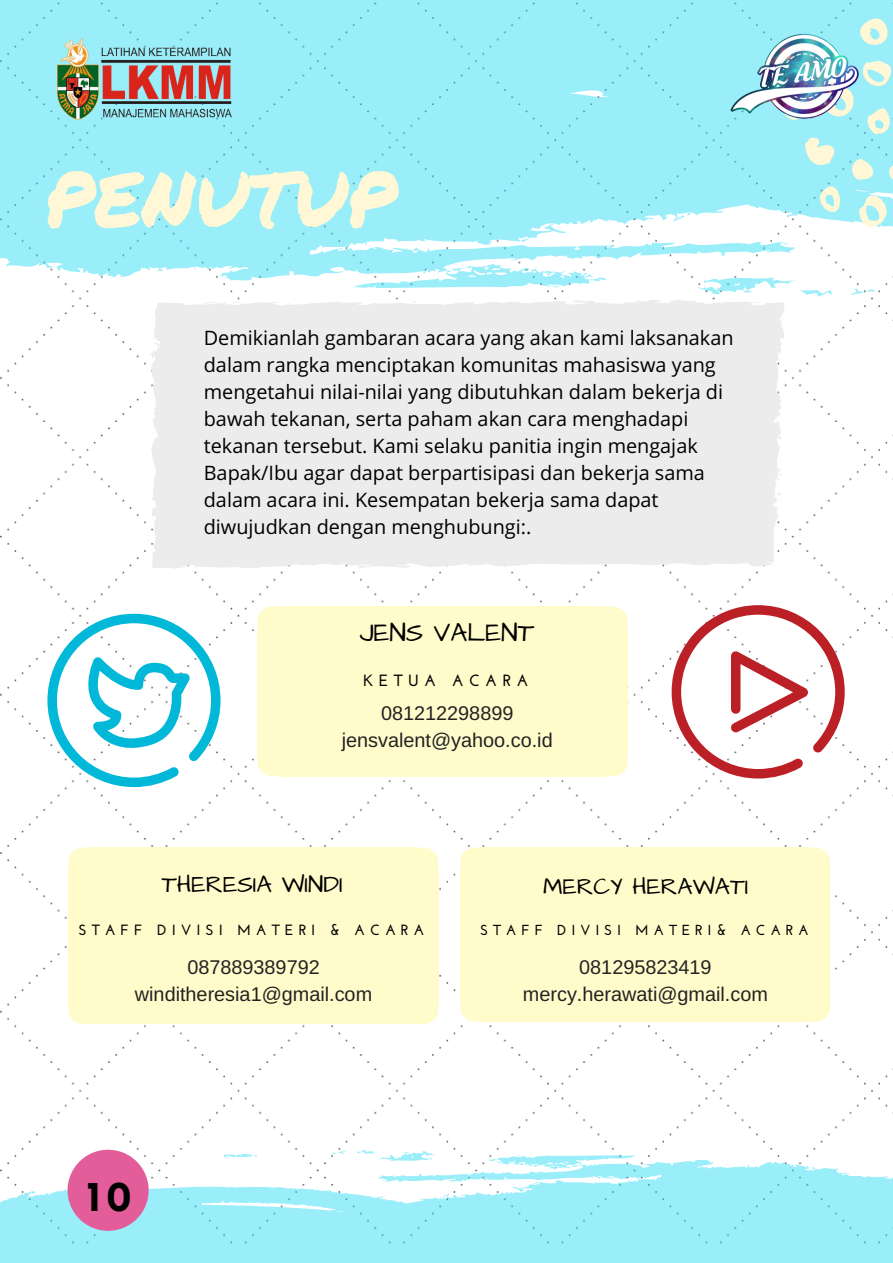
<style>
.page{position:relative;width:893px;height:1263px;background:#fff}
.page>*{position:absolute;margin:0;border:0;box-sizing:border-box;transform-origin:0 0}
.t1{font:92.7px "Permanent Marker";color:#fff7d6}
.t2{font:700 39.75px "Kollektif";color:#000}
.t3{font:26.55px "Architects Daughter";color:#000}
.t4{font:24.15px "Architects Daughter";color:#000}
.t5{font:23.7px "Architects Daughter";color:#000}
.t6{font:19.8px/27px "Open Sans";color:#000}
.t7{font:19.8px/27px "Arimo";color:#222;text-align:center}
.t8{font:700 16.2px "Josefin Sans";letter-spacing:.33em;color:#000}
.t9{font:700 14.85px "Josefin Sans";letter-spacing:.33em;color:#000}
.t10{font:700 14.55px "Josefin Sans";letter-spacing:.33em;color:#000}
</style>
<div class="page">
<img style="left:0;top:283px;width:893px;height:875px">
<svg style="left:0;top:0;width:893px;height:281px;background:#a4effa"></svg>
<svg style="left:352px;top:264px;width:254px;height:25px"></svg>
<svg style="left:850px;top:288px;width:25px;height:7px"></svg>
<svg style="left:770px;top:11px;width:123px;height:225px;background:#b5f1f5"></svg>
<img style="left:697px;top:25px;width:196px;height:111px">
<img style="left:45px;top:32px;width:198px;height:95px">
<svg style="left:0;top:1159px;width:893px;height:104px;fill:#99eefa"></svg>
<svg style="left:489px;top:1154px;width:147px;height:15px"></svg>
<svg style="left:224px;top:1153px;width:33px;height:5px"></svg>
<svg style="left:332px;top:1150px;width:14px;height:5px"></svg>
<svg style="left:357px;top:1150px;width:78px;height:13px"></svg>
<svg style="left:68px;top:1150px;width:81px;height:81px;background:#dc7dae"></svg>
<svg style="left:697px;top:275px;width:135px;height:29px"></svg>
<div style="left:150px;top:300px;width:635px;height:269px;background:#ececec"></div>
<svg style="left:450px;top:302px;width:9px;height:3px"></svg>
<svg style="left:777px;top:490px;width:6px;height:7px"></svg>
<svg style="left:777px;top:468px;width:5px;height:9px"></svg>
<svg style="left:416px;top:847px;width:22px;height:24px"></svg>
<div style="left:416px;top:871px;width:22px;height:132px;background:#fffbcb"></div>
<div style="left:83px;top:865px;width:348px;height:144px;background:#fffbcb"></div>
<div style="left:90px;top:847px;width:326px;height:25px;background:#fffbcb"></div>
<svg style="left:68px;top:847px;width:22px;height:24px"></svg>
<div style="left:68px;top:871px;width:23px;height:132px;background:#fffbcb"></div>
<div style="left:90px;top:1003px;width:326px;height:21px;background:#fffbcb"></div>
<svg style="left:68px;top:1003px;width:22px;height:21px"></svg>
<svg style="left:416px;top:1003px;width:22px;height:21px"></svg>
<svg style="left:672px;top:605px;width:173px;height:173px"></svg>
<svg style="left:808px;top:847px;width:22px;height:24px"></svg>
<div style="left:807px;top:871px;width:23px;height:130px;background:#fffbcb"></div>
<div style="left:475px;top:865px;width:348px;height:142px;background:#fffbcb"></div>
<div style="left:482px;top:847px;width:326px;height:25px;background:#fffbcb"></div>
<svg style="left:460px;top:847px;width:22px;height:24px"></svg>
<div style="left:460px;top:871px;width:23px;height:130px;background:#fffbcb"></div>
<div style="left:482px;top:1000px;width:326px;height:22px;background:#fffbcb"></div>
<svg style="left:460px;top:1001px;width:22px;height:21px"></svg>
<svg style="left:808px;top:1001px;width:22px;height:21px"></svg>
<svg style="left:605px;top:606px;width:23px;height:24px"></svg>
<div style="left:605px;top:630px;width:23px;height:126px;background:#fffbcb"></div>
<div style="left:272px;top:624px;width:348px;height:137px;background:#fffbcb"></div>
<div style="left:280px;top:606px;width:325px;height:25px;background:#fffbcb"></div>
<svg style="left:257px;top:606px;width:23px;height:24px"></svg>
<div style="left:257px;top:630px;width:23px;height:126px;background:#fffbcb"></div>
<div style="left:280px;top:755px;width:325px;height:21px;background:#fffbcb"></div>
<svg style="left:257px;top:756px;width:23px;height:20px"></svg>
<svg style="left:605px;top:756px;width:23px;height:20px"></svg>
<svg style="left:47px;top:614px;width:174px;height:173px"></svg>
<h1 class="t1" style="left:45px;top:124px;width:352px">penutup</h1>
<p class="t6" style="left:204px;top:323px;width:531px">Demikianlah gambaran acara yang akan kami laksanakan dalam rangka menciptakan komunitas mahasiswa yang mengetahui nilai-nilai yang dibutuhkan dalam bekerja di bawah tekanan, serta paham akan cara menghadapi tekanan tersebut. Kami selaku panitia ingin mengajak Bapak/Ibu agar dapat berpartisipasi dan bekerja sama dalam acara ini. Kesempatan bekerja sama dapat diwujudkan dengan menghubungi:.</p>
<h3 class="t3" style="left:360px;top:614px;width:176px">JENS VALENT</h3>
<p class="t8" style="left:364px;top:674px;width:166px">KETUA ACARA</p>
<p class="t7" style="left:342px;top:699px;width:212px">081212298899 jensvalent@yahoo.co.id</p>
<p class="t4" style="left:162px;top:868px;width:182px">THERESIA WINDI</p>
<p class="t9" style="left:78px;top:923px;width:348px">STAFF DIVISI MATERI &amp; ACARA</p>
<p class="t5" style="left:543px;top:871px;width:207px">MERCY HERAWATI</p>
<p class="t10" style="left:480px;top:924px;width:330px">STAFF DIVISI MATERI&amp; ACARA</p>
<p class="t7" style="left:135px;top:954px;width:239px">087889389792 winditheresia1@gmail.com</p>
<p class="t7" style="left:523px;top:954px;width:246px">081295823419 mercy.herawati@gmail.com</p>
<h2 class="t2" style="left:86px;top:1178px;width:47px">10</h2>
</div>
